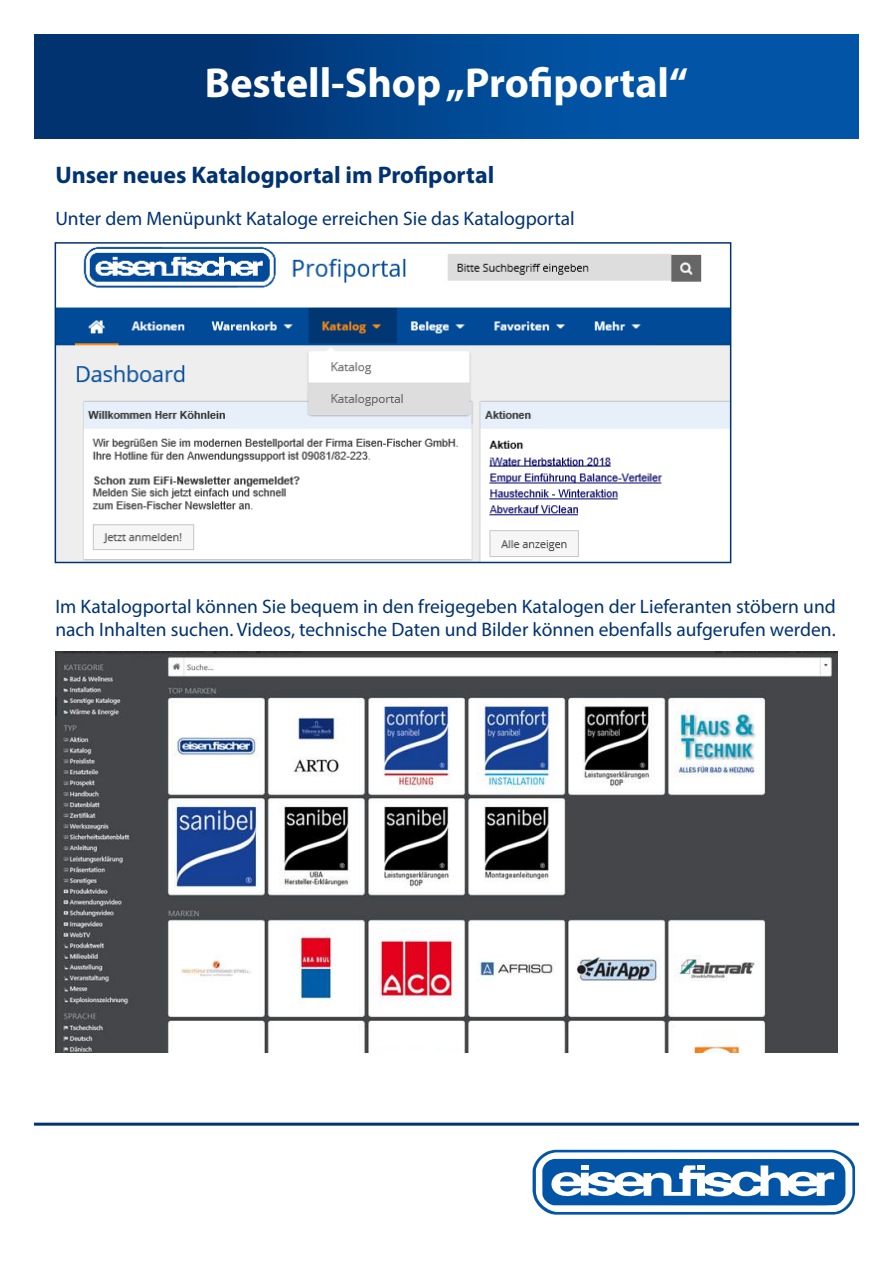
<style>
.page{position:relative;width:893px;height:1263px;background:#fff}
.page>*{position:absolute;margin:0;border:0;box-sizing:border-box;transform-origin:0 0}
.t1{font:700 42px "Myriad Pro";color:#fff}
.t2{font:700 24px "Myriad Pro";color:#013371}
.t3{font:19.5px/23.4px "Myriad Pro";color:#013371}
</style>
<div class="page">
<div style="left:34px;top:34px;width:825px;height:104px;background:linear-gradient(to right,#012e69,#015cb3)"></div>
<img style="left:56px;top:652px;width:782px;height:401px">
<img style="left:58px;top:246px;width:670px;height:314px">
<div style="left:55px;top:242px;width:676px;height:321px;border:2px solid #013371"></div>
<svg style="left:532px;top:1149px;width:324px;height:66px"></svg>
<hr style="left:34px;top:1123px;width:825px;height:3px;background:#013371">
<h1 class="t1" style="left:205px;top:55px;width:485px">Bestell-Shop „Profiportal“</h1>
<p class="t2" style="left:55px;top:160px;width:440px">Unser neues Katalogportal im Profiportal</p>
<p class="t3" style="left:55px;top:206px;width:521px">Unter dem Menüpunkt Kataloge erreichen Sie das Katalogportal</p>
<p class="t3" style="left:55px;top:594px;width:782px">Im Katalogportal können Sie bequem in den freigegeben Katalogen der Lieferanten stöbern und nach Inhalten suchen. Videos, technische Daten und Bilder können ebenfalls aufgerufen werden.</p>
</div>
